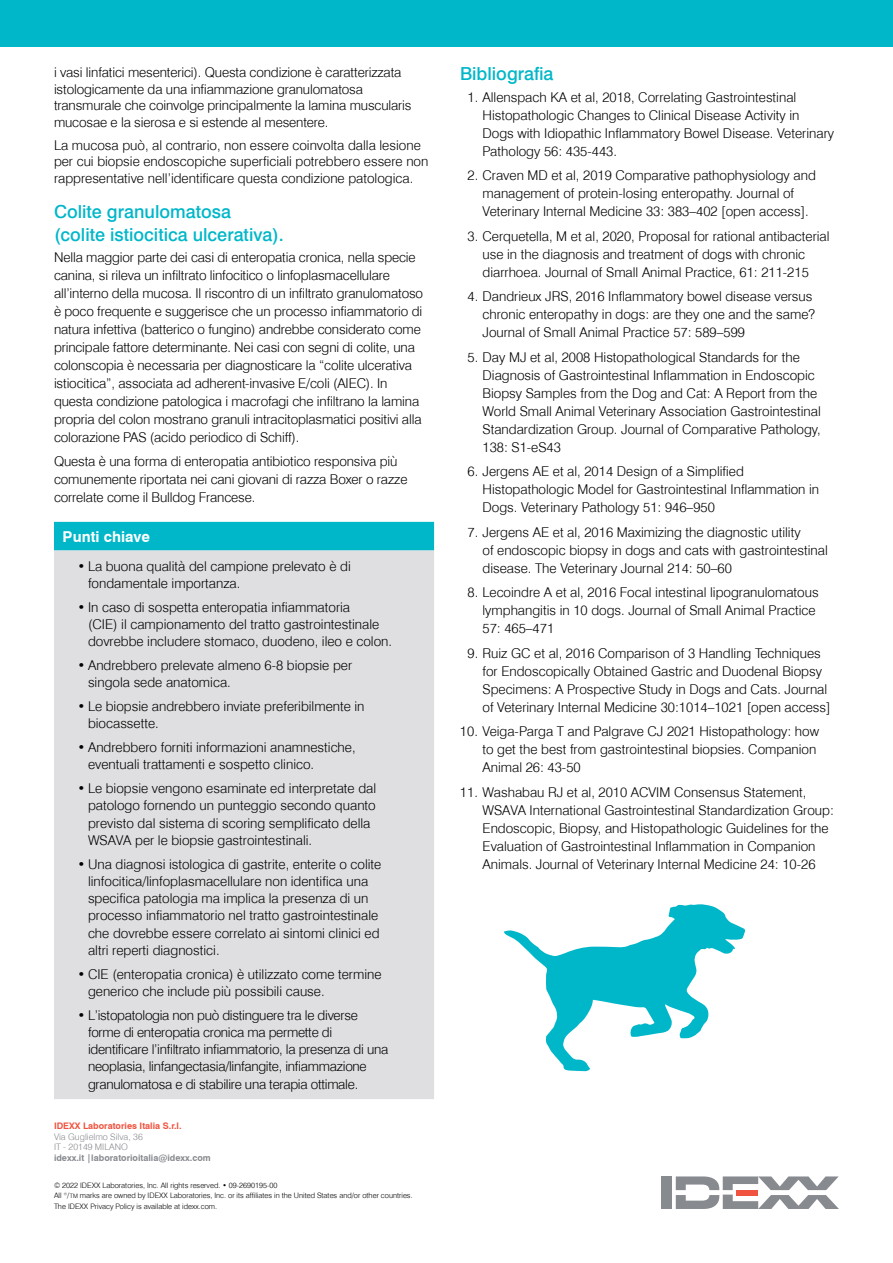
<style>
.page{position:relative;width:893px;height:1263px;background:#fff}
.page>*{position:absolute;margin:0;border:0;box-sizing:border-box;transform-origin:0 0}
.t1{font:500 18px/22.5px "Swiss 721 TL";color:#00b7c9}
.t2{font:700 15px "Swiss 721 BT";color:#fff}
.t3{font:300 13.5px/18px "Swiss 721 TL";color:#000}
.t4{font:300 13.5px/17.2px "Swiss 721 TL";letter-spacing:-.02em;color:#000}
.t5{font:700 9px "Swiss 721 BT";color:#878a8f}
.t6{font:300 9px/10.8px "Swiss 721 TL";color:#878a8f}
.t7{font:700 9px "Swiss 721 BT";color:#f0533f}
.t8{font:300 7.5px/10.5px "Swiss 721 TL";color:#000}
.s1{font-size:6px}
</style>
<div class="page">
<div style="left:0;top:0;width:893px;height:46px;background:#00b7c9"></div>
<div style="left:54px;top:522px;width:380px;height:28px;background:#00b7c9"></div>
<div style="left:54px;top:550px;width:380px;height:549px;background:#dfdfe1"></div>
<div style="left:661px;top:1176px;width:11px;height:33px;background:#878a8f"></div>
<svg style="left:676px;top:1176px;width:163px;height:33px"></svg>
<svg style="left:504px;top:904px;width:241px;height:167px"></svg>
<p class="t3" style="left:54px;top:64px;width:359px;line-height:16.5px">i vasi linfatici mesenterici). Questa condizione è caratterizzata istologicamente da una infiammazione granulomatosa transmurale che coinvolge principalmente la lamina muscularis mucosae e la sierosa e si estende al mesentere.</p>
<p class="t3" style="left:54px;top:136px;width:376px;line-height:16.5px">La mucosa può, al contrario, non essere coinvolta dalla lesione per cui biopsie endoscopiche superficiali potrebbero essere non rappresentative nell’identificare questa condizione patologica.</p>
<h1 class="t1" style="left:54px;top:200px;width:231px">Colite granulomatosa (colite istiocitica ulcerativa).</h1>
<p class="t3" style="left:54px;top:248px;width:371px">Nella maggior parte dei casi di enteropatia cronica, nella specie canina, si rileva un infiltrato linfocitico o linfoplasmacellulare all’interno della mucosa. Il riscontro di un infiltrato granulomatoso è poco frequente e suggerisce che un processo infiammatorio di natura infettiva (batterico o fungino) andrebbe considerato come principale fattore determinante. Nei casi con segni di colite, una colonscopia è necessaria per diagnosticare la “colite ulcerativa istiocitica”, associata ad adherent-invasive E/coli (AIEC). In questa condizione patologica i macrofagi che infiltrano la lamina propria del colon mostrano granuli intracitoplasmatici positivi alla colorazione PAS (acido periodico di Schiff).</p>
<p class="t3" style="left:54px;top:452px;width:355px">Questa è una forma di enteropatia antibiotico responsiva più comunemente riportata nei cani giovani di razza Boxer o razze correlate come il Bulldog Francese.</p>
<p class="t2" style="left:63px;top:527px;width:89px">Punti chiave</p>
<p class="t3" style="left:88px;top:557px;width:264px;line-height:17.2px;text-indent:-11px">• La buona qualità del campione prelevato è di fondamentale importanza.</p>
<p class="t3" style="left:88px;top:598px;width:306px;line-height:17.2px;text-indent:-11px">• In caso di sospetta enteropatia infiammatoria<br>(CIE) il campionamento del tratto gastrointestinale dovrebbe includere stomaco, duodeno, ileo e colon.</p>
<p class="t3" style="left:88px;top:656px;width:266px;line-height:17.2px;text-indent:-11px">• Andrebbero prelevate almeno 6-8 biopsie per singola sede anatomica.</p>
<p class="t3" style="left:88px;top:697px;width:278px;line-height:17.2px;text-indent:-11px">• Le biopsie andrebbero inviate preferibilmente in biocassette.</p>
<p class="t3" style="left:88px;top:738px;width:269px;line-height:17.2px;text-indent:-11px">• Andrebbero forniti informazioni anamnestiche, eventuali trattamenti e sospetto clinico.</p>
<p class="t3" style="left:88px;top:779px;width:290px;line-height:17.2px;text-indent:-11px">• Le biopsie vengono esaminate ed interpretate dal patologo fornendo un punteggio secondo quanto previsto dal sistema di scoring semplificato della WSAVA per le biopsie gastrointestinali.</p>
<p class="t3" style="left:88px;top:855px;width:295px;line-height:17.2px;text-indent:-11px">• Una diagnosi istologica di gastrite, enterite o colite linfocitica/linfoplasmacellulare non identifica una specifica patologia ma implica la presenza di un processo infiammatorio nel tratto gastrointestinale che dovrebbe essere correlato ai sintomi clinici ed altri reperti diagnostici.</p>
<p class="t3" style="left:88px;top:965px;width:295px;line-height:17.2px;text-indent:-11px">• CIE (enteropatia cronica) è utilizzato come termine generico che include più possibili cause.</p>
<p class="t4" style="left:88px;top:1006px;width:302px;text-indent:-11px">• L’istopatologia non può distinguere tra le diverse forme di enteropatia cronica ma permette di identificare l’infiltrato infiammatorio, la presenza di una neoplasia, linfangectasia/linfangite, infiammazione granulomatosa e di stabilire una terapia ottimale.</p>
<p class="t7" style="left:54px;top:1120px;width:129px">IDEXX Laboratories Italia S.r.l.</p>
<p class="t6" style="left:54px;top:1130px;width:90px">Via Guglielmo Silva, 36<br>IT - 20149 MILANO</p>
<p class="t5" style="left:54px;top:1152px;width:158px">idexx.it |laboratorioitalia@idexx.com</p>
<p class="t8" style="left:54px;top:1180px;width:360px">© 2022 IDEXX Laboratories, Inc. All rights reserved. • 09-2690195-00<br>All ®/<span class="s1">TM</span> marks are owned by IDEXX Laboratories, Inc. or its affiliates in the United States and/or other countries.<br>The IDEXX Privacy Policy is available at idexx.com.</p>
<h1 class="t1" style="left:460px;top:62px;width:95px">Bibliografia</h1>
<p class="t3" style="left:482px;top:87px;width:353px;text-indent:-15px">1. Allenspach KA et al, 2018, Correlating Gastrointestinal Histopathologic Changes to Clinical Disease Activity in Dogs with Idiopathic Inflammatory Bowel Disease. Veterinary Pathology 56: 435-443.</p>
<p class="t3" style="left:467px;top:166px;width:350px;text-align:center">2. Craven MD et al, 2019 Comparative pathophysiology and management of protein-losing enteropathy. Journal of<br>Veterinary Internal Medicine 33: 383–402 [open access].</p>
<p class="t3" style="left:482px;top:226px;width:349px;text-indent:-15px">3. Cerquetella, M et al, 2020, Proposal for rational antibacterial use in the diagnosis and treatment of dogs with chronic diarrhoea. Journal of Small Animal Practice, 61: 211-215</p>
<p class="t3" style="left:482px;top:287px;width:334px;text-indent:-15px">4. Dandrieux JRS, 2016 Inflammatory bowel disease versus chronic enteropathy in dogs: are they one and the same?<br>Journal of Small Animal Practice 57: 589–599</p>
<p class="t3" style="left:482px;top:347px;width:340px;text-indent:-15px">5. Day MJ et al, 2008 Histopathological Standards for the Diagnosis of Gastrointestinal Inflammation in Endoscopic Biopsy Samples from the Dog and Cat: A Report from the World Small Animal Veterinary Association Gastrointestinal Standardization Group. Journal of Comparative Pathology, 138: S1-eS43</p>
<p class="t3" style="left:482px;top:462px;width:338px;text-indent:-15px">6. Jergens AE et al, 2014 Design of a Simplified<br>Histopathologic Model for Gastrointestinal Inflammation in<br>Dogs. Veterinary Pathology 51: 946–950</p>
<p class="t3" style="left:482px;top:522px;width:347px;text-indent:-15px">7. Jergens AE et al, 2016 Maximizing the diagnostic utility<br>of endoscopic biopsy in dogs and cats with gastrointestinal disease. The Veterinary Journal 214: 50–60</p>
<p class="t3" style="left:482px;top:583px;width:338px;text-indent:-15px">8. Lecoindre A et al, 2016 Focal intestinal lipogranulomatous lymphangitis in 10 dogs. Journal of Small Animal Practice<br>57: 465–471</p>
<p class="t3" style="left:482px;top:643px;width:350px;text-indent:-15px">9. Ruiz GC et al, 2016 Comparison of 3 Handling Techniques for Endoscopically Obtained Gastric and Duodenal Biopsy Specimens: A Prospective Study in Dogs and Cats. Journal of Veterinary Internal Medicine 30:1014–1021 [open access]</p>
<p class="t3" style="left:482px;top:722px;width:338px;text-indent:-23px">10. Veiga-Parga T and Palgrave CJ 2021 Histopathology: how to get the best from gastrointestinal biopsies. Companion<br>Animal 26: 43-50</p>
<p class="t3" style="left:482px;top:782px;width:353px;text-indent:-23px">11. Washabau RJ et al, 2010 ACVIM Consensus Statement, WSAVA International Gastrointestinal Standardization Group:<br>Endoscopic, Biopsy, and Histopathologic Guidelines for the Evaluation of Gastrointestinal Inflammation in Companion Animals. Journal of Veterinary Internal Medicine 24: 10-26</p>
</div>
